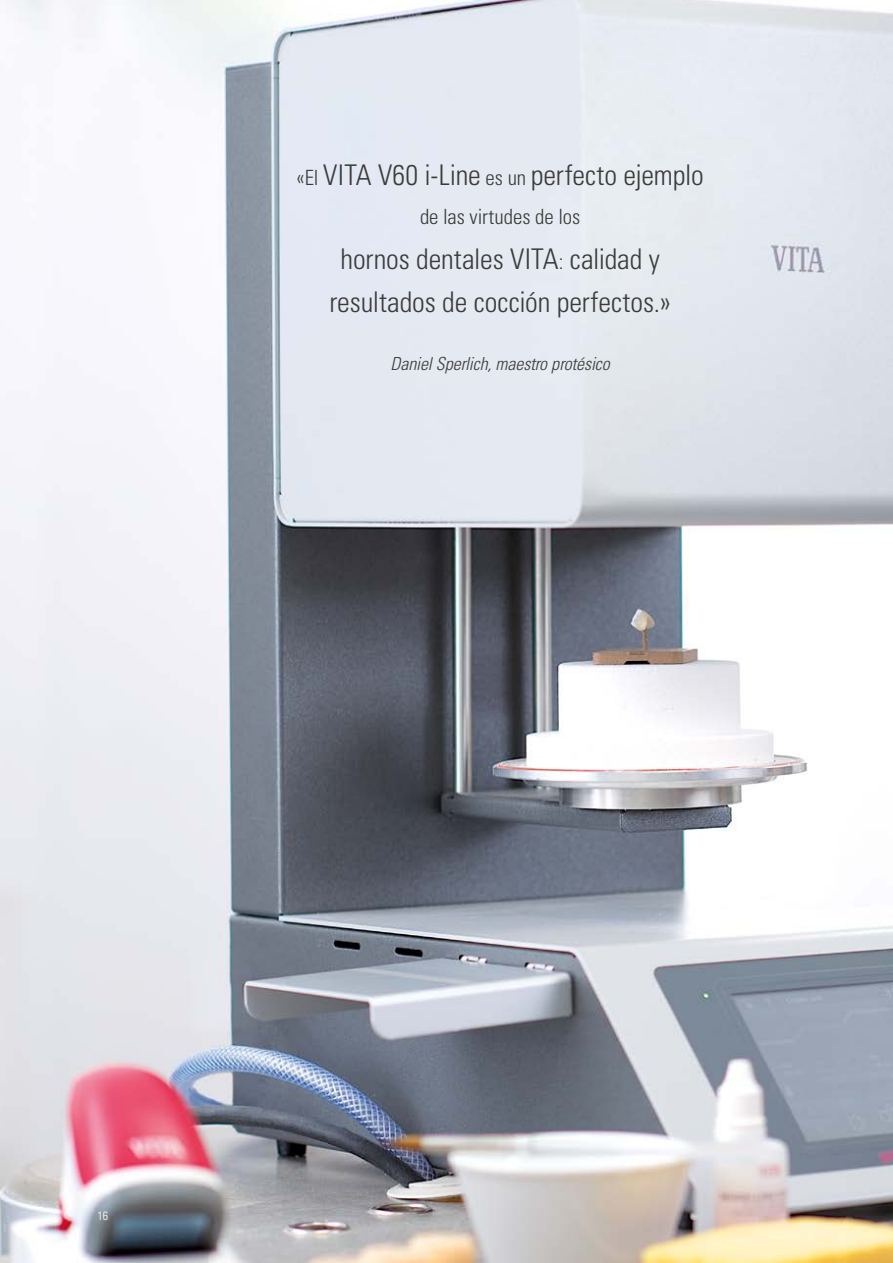
<style>
.page{position:relative;width:893px;height:1263px;background:#fff}
.page>*{position:absolute;margin:0;border:0;box-sizing:border-box;transform-origin:0 0}
.t1{font:300 condensed 28.5px/43.5px "Univers";letter-spacing:-.005em;color:#3b3b3a;text-align:center}
.t2{font:300 condensed 21px "Univers";letter-spacing:-.005em;color:#3b3b3a}
.t3{font:italic 300 condensed 18px "Univers";letter-spacing:-.005em;color:#3b3b3a}
.t4{font:300 condensed 12px "Univers LT";color:#fff}
.s1{font-size:21px}
</style>
<div class="page">
<img style="left:0;top:0;width:893px;height:1263px">
<p class="t1" style="left:297px;top:153px;width:409px"><span class="s1">«El</span> VITA V60 i-Line <span class="s1">es un</span> perfecto ejemplo</p>
<p class="t2" style="left:420px;top:204px;width:162px">de las virtudes de los</p>
<p class="t1" style="left:329px;top:237px;width:343px">hornos dentales VITA<span class="s1">:</span> calidad y resultados de cocción perfectos.»</p>
<p class="t3" style="left:390px;top:353px;width:221px">Daniel Sperlich, maestro protésico</p>
<p class="t4" style="left:97px;top:1208px;width:12px">16</p>
</div>
